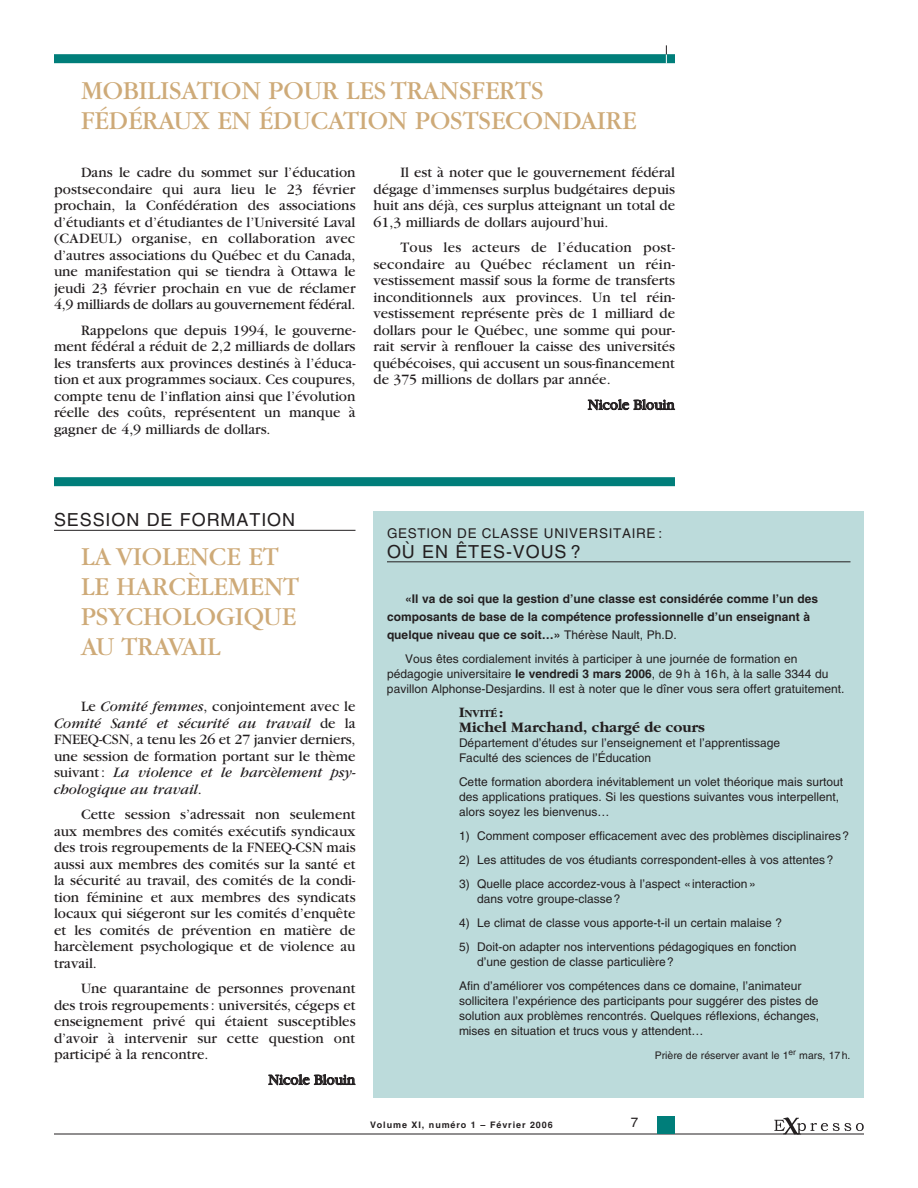
<style>
.page{position:relative;width:918px;height:1188px;background:#fff}
.page>*{position:absolute;margin:0;border:0;box-sizing:border-box;transform-origin:0 0}
.t1{font:27px/30px "Garamond";color:#ceaa78}
.t2{font:18px "Helvetica";letter-spacing:.05em;color:#231f20}
.t3{font:15px/16.5px "Garamond";color:#231f20;text-align:justify}
.t4{font:700 15px "Garamond";color:#231f20}
.t5{font:13.5px "Helvetica";letter-spacing:.05em;color:#231f20}
.t6{font:12px/15px "Helvetica";color:#231f20}
.t7{font:700 12px/18px "Helvetica";color:#231f20}
.t8{font:700 11.25px "Garamond";color:#231f20}
.t9{font:10.5px "Helvetica";color:#231f20}
.t10{font:700 9px "Helvetica";letter-spacing:.1em;color:#231f20}
.s1{font-style:italic}
.s2{font-weight:400}
.s3{font-weight:700}
.s4{font-size:15px}
</style>
<div class="page">
<div style="left:54px;top:477px;width:621px;height:9px;background:#007e7a"></div>
<hr style="left:54px;top:1134px;width:810px;height:1px;background:#231f20">
<div style="left:657px;top:1116px;width:18px;height:18px;background:#007e7a"></div>
<svg style="left:774px;top:1117px;width:90px;height:17px"></svg>
<div style="left:54px;top:54px;width:621px;height:9px;background:#007e7a"></div>
<svg style="left:666px;top:45px;width:1px;height:18px"></svg>
<div style="left:374px;top:512px;width:490px;height:586px;background:#bcdbdb"></div>
<hr style="left:387px;top:562px;width:463px;height:1px;background:#231f20">
<hr style="left:54px;top:530px;width:302px;height:1px;background:#231f20">
<h1 class="t1" style="left:81px;top:78px;width:557px">MOBILISATION POUR LES TRANSFERTS<br>FÉDÉRAUX EN ÉDUCATION POSTSECONDAIRE</h1>
<p class="t3" style="left:54px;top:166px;width:303px;text-indent:27px">Dans le cadre du sommet sur l’éducation postsecondaire qui aura lieu le 23 février prochain, la Confédération des associations d’étudiants et d’étudiantes de l’Université Laval (CADEUL) organise, en collaboration avec d’autres associations du Québec et du Canada, une manifestation qui se tiendra à Ottawa le jeudi 23 février prochain en vue de réclamer 4,9 milliards de dollars au gouvernement fédéral.</p>
<p class="t3" style="left:54px;top:323px;width:303px;text-indent:27px">Rappelons que depuis 1994, le gouverne&shy;ment fédéral a réduit de 2,2 milliards de dollars les transferts aux provinces destinés à l’éduca&shy;tion et aux programmes sociaux. Ces coupures, compte tenu de l’inflation ainsi que l’évolution réelle des coûts, représentent un manque à gagner de 4,9 milliards de dollars.</p>
<p class="t3" style="left:374px;top:166px;width:303px;text-indent:27px">Il est à noter que le gouvernement fédéral dégage d’immenses surplus budgétaires depuis huit ans déjà, ces surplus atteignant un total de 61,3 milliards de dollars aujourd’hui.</p>
<p class="t3" style="left:374px;top:241px;width:303px;text-indent:27px">Tous les acteurs de l’éducation post&shy;secondaire au Québec réclament un réin&shy;vestissement massif sous la forme de transferts inconditionnels aux provinces. Un tel réin&shy;vestissement représente près de 1 milliard de dollars pour le Québec, une somme qui pour&shy;rait servir à renflouer la caisse des universités québécoises, qui accusent un sous-financement de 375 millions de dollars par année.</p>
<p class="t3" style="left:588px;top:398px;width:88px">Nicole Blouin</p>
<p class="t2" style="left:54px;top:513px;width:243px">SESSION DE FORMATION</p>
<h1 class="t1" style="left:81px;top:544px;width:220px">LA VIOLENCE ET<br>LE HARCÈLEMENT<br>PSYCHOLOGIQUE<br>AU TRAVAIL</h1>
<p class="t3" style="left:54px;top:700px;width:303px;text-indent:27px">Le <span class="s1">Comité femmes</span>, conjointement avec le <span class="s1">Comité Santé et sécurité au travail</span> de la FNEEQ-CSN, a tenu les 26 et 27 janvier derniers, une session de formation portant sur le thème suivant: <span class="s1">La violence et le harcèlement psy&shy;chologique au travail</span>.</p>
<p class="t3" style="left:54px;top:808px;width:303px;text-indent:27px">Cette session s’adressait non seulement aux membres des comités exécutifs syndicaux des trois regroupements de la FNEEQ-CSN mais aussi aux membres des comités sur la santé et la sécurité au travail, des comités de la condi&shy;tion féminine et aux membres des syndicats locaux qui siégeront sur les comités d’enquête et les comités de prévention en matière de harcèlement psychologique et de violence au travail.</p>
<p class="t3" style="left:54px;top:982px;width:303px;text-indent:27px">Une quarantaine de personnes provenant des trois regroupements: universités, cégeps et enseignement privé qui étaient susceptibles d’avoir à intervenir sur cette question ont participé à la rencontre.</p>
<p class="t3" style="left:268px;top:1073px;width:88px">Nicole Blouin</p>
<p class="t5" style="left:387px;top:528px;width:277px">GESTION DE CLASSE UNIVERSITAIRE :</p>
<p class="t2" style="left:387px;top:545px;width:195px">OÙ EN ÊTES-VOUS ?</p>
<p class="t7" style="left:387px;top:590px;width:433px;text-indent:18px">«Il va de soi que la gestion d’une classe est considérée comme l’un des composants de base de la compétence professionnelle d’un enseignant à quelque niveau que ce soit…» <span class="s2">Thérèse Nault, Ph.D.</span></p>
<p class="t6" style="left:387px;top:652px;width:459px;text-indent:18px">Vous êtes cordialement invités à participer à une journée de formation en pédagogie universitaire <span class="s3">le vendredi 3 mars 2006</span>, de 9h à 16h, à la salle 3344 du pavillon Alphonse-Desjardins. Il est à noter que le dîner vous sera offert gratuitement.</p>
<p class="t8" style="left:459px;top:706px;width:46px"><span class="s4">I</span>NVITÉ <span class="s4">:</span></p>
<p class="t4" style="left:459px;top:718px;width:248px">Michel Marchand, chargé de cours</p>
<p class="t6" style="left:459px;top:736px;width:323px">Département d’études sur l’enseignement et l’apprentissage<br>Faculté des sciences de l’Éducation</p>
<p class="t6" style="left:459px;top:775px;width:386px">Cette formation abordera inévitablement un volet théorique mais surtout des applications pratiques. Si les questions suivantes vous interpellent, alors soyez les bienvenus…</p>
<p class="t6" style="left:459px;top:829px;width:392px">1) Comment composer efficacement avec des problèmes disciplinaires?</p>
<p class="t6" style="left:459px;top:853px;width:376px">2) Les attitudes de vos étudiants correspondent-elles à vos attentes?</p>
<p class="t6" style="left:477px;top:877px;width:280px;text-indent:-18px">3) Quelle place accordez-vous à l’aspect «interaction» dans votre groupe-classe?</p>
<p class="t6" style="left:459px;top:916px;width:325px">4) Le climat de classe vous apporte-t-il un certain malaise ?</p>
<p class="t6" style="left:477px;top:940px;width:321px;text-indent:-18px">5) Doit-on adapter nos interventions pédagogiques en fonction d’une gestion de classe particulière?</p>
<p class="t6" style="left:459px;top:979px;width:362px">Afin d’améliorer vos compétences dans ce domaine, l’animateur sollicitera l’expérience des participants pour suggérer des pistes de solution aux problèmes rencontrés. Quelques réflexions, échanges, mises en situation et trucs vous y attendent…</p>
<p class="t9" style="left:655px;top:1051px;width:197px">Prière de réserver avant le 1<sup>er</sup> mars, 17h.</p>
<p class="t10" style="left:370px;top:1121px;width:184px">Volume XI, numéro 1 – Février 2006</p>
<p class="t5" style="left:631px;top:1117px;width:9px">7</p>
</div>
